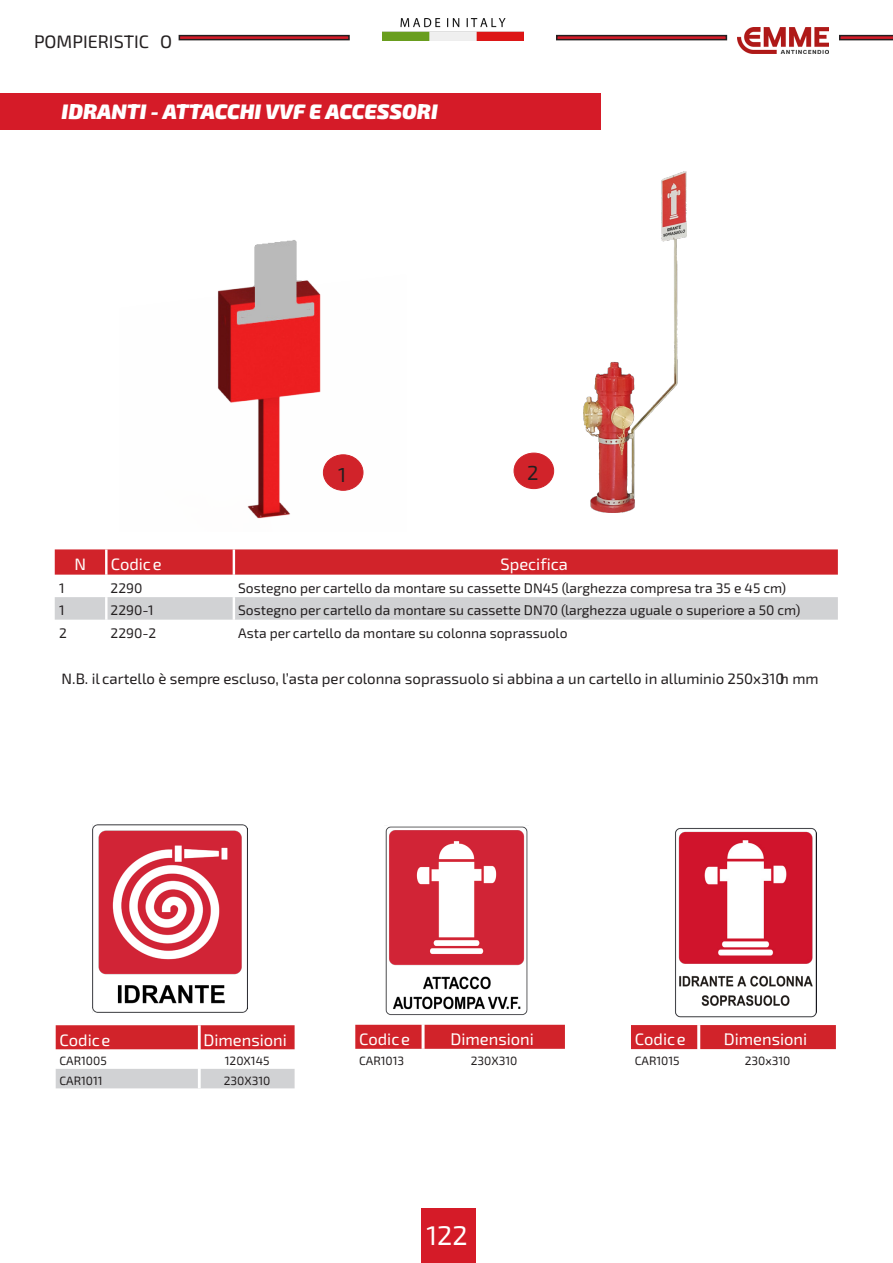
<style>
.page{position:relative;width:893px;height:1263px;background:#fff}
.page>*{position:absolute;margin:0;border:0;box-sizing:border-box;transform-origin:0 0}
.t1{font:27px "Exo 2";color:#fff}
.t2{font:italic 900 21px "Exo 2";color:#fff}
.t3{font:20.25px "Exo 2";color:#231f20}
.t4{font:18px "Exo 2";color:#231f20}
.t5{font:16.5px "Exo 2";color:#fffefc}
.t6{font:15px "Exo 2";color:#231f20}
.t7{font:13.8px "Exo 2";color:#231f20}
.t8{font:12px "Exo 2";color:#231f20}
</style>
<div class="page">
<div style="left:421px;top:1209px;width:54px;height:54px;background:#d51b28"></div>
<div style="left:179px;top:35px;width:171px;height:5px;border:2px solid #231f20"></div>
<div style="left:556px;top:35px;width:171px;height:5px;border:2px solid #231f20"></div>
<svg style="left:839px;top:35px;width:54px;height:5px"></svg>
<img style="left:382px;top:19px;width:142px;height:22px">
<img style="left:738px;top:27px;width:90px;height:27px">
<div style="left:0;top:94px;width:601px;height:36px;background:#d51b28"></div>
<hr style="left:892px;top:94px;width:1px;height:36px;background:#d51b28">
<svg style="left:55px;top:549px;width:783px;height:26px;background:#d22930"></svg>
<div style="left:55px;top:597px;width:783px;height:23px;background:#d1d2d4"></div>
<hr style="left:105px;top:549px;width:3px;height:26px;background:#fff">
<hr style="left:233px;top:549px;width:2px;height:26px;background:#fff">
<hr style="left:105px;top:597px;width:3px;height:23px;background:#fff">
<hr style="left:233px;top:597px;width:2px;height:23px;background:#fff">
<img style="left:217px;top:240px;width:147px;height:279px">
<img style="left:584px;top:171px;width:102px;height:341px">
<div style="left:323px;top:455px;width:40px;height:35px;background:#d1232a;border-radius:50%"></div>
<div style="left:323px;top:455px;width:40px;height:35px;border:1px solid #d1232a;border-radius:50%"></div>
<div style="left:514px;top:453px;width:40px;height:36px;background:#d1232a;border-radius:50%"></div>
<div style="left:514px;top:453px;width:40px;height:36px;border:1px solid #d1232a;border-radius:50%"></div>
<img style="left:92px;top:825px;width:156px;height:188px">
<div style="left:56px;top:1025px;width:239px;height:24px;background:#d1232a"></div>
<div style="left:56px;top:1069px;width:239px;height:19px;background:#d1d2d4"></div>
<hr style="left:198px;top:1025px;width:3px;height:24px;background:#fff">
<hr style="left:198px;top:1069px;width:3px;height:19px;background:#fff">
<div style="left:355px;top:1025px;width:210px;height:24px;background:#d1232a"></div>
<hr style="left:422px;top:1025px;width:3px;height:24px;background:#fff">
<div style="left:631px;top:1025px;width:205px;height:24px;background:#d1232a"></div>
<hr style="left:697px;top:1025px;width:3px;height:24px;background:#fff">
<img style="left:385px;top:826px;width:143px;height:190px">
<img style="left:675px;top:828px;width:141px;height:190px">
<h3 class="t4" style="left:34px;top:29px;width:140px">POMPIERISTIC O</h3>
<h2 class="t2" style="left:62px;top:97px;width:378px">IDRANTI - ATTACCHI VVF E ACCESSORI</h2>
<h3 class="t3" style="left:338px;top:461px;width:10px">1</h3>
<h3 class="t3" style="left:527px;top:459px;width:13px">2</h3>
<p class="t5" style="left:75px;top:553px;width:13px">N</p>
<p class="t5" style="left:111px;top:553px;width:53px">Codice</p>
<p class="t5" style="left:501px;top:553px;width:69px">Specifica</p>
<p class="t7" style="left:59px;top:578px;width:7px">1</p>
<p class="t7" style="left:111px;top:578px;width:33px">2290</p>
<p class="t7" style="left:238px;top:578px;width:549px">Sostegno per cartello da montare su cassette DN45 (larghezza compresa tra 35 e 45 cm)</p>
<p class="t7" style="left:59px;top:601px;width:7px">1</p>
<p class="t7" style="left:111px;top:601px;width:44px">2290-1</p>
<p class="t7" style="left:238px;top:601px;width:564px">Sostegno per cartello da montare su cassette DN70 (larghezza uguale o superiore a 50 cm)</p>
<p class="t7" style="left:59px;top:623px;width:9px">2</p>
<p class="t7" style="left:111px;top:623px;width:47px">2290-2</p>
<p class="t7" style="left:238px;top:623px;width:331px">Asta per cartello da montare su colonna soprassuolo</p>
<p class="t6" style="left:62px;top:668px;width:758px">N.B. il cartello è sempre escluso, l’asta per colonna soprassuolo si abbina a un cartello in alluminio 250x310h mm</p>
<p class="t5" style="left:59px;top:1028px;width:52px">Codice</p>
<p class="t5" style="left:203px;top:1028px;width:85px">Dimensioni</p>
<p class="t8" style="left:59px;top:1052px;width:49px">CAR1005</p>
<p class="t8" style="left:225px;top:1052px;width:46px">120X145</p>
<p class="t8" style="left:59px;top:1072px;width:45px">CAR1011</p>
<p class="t8" style="left:224px;top:1072px;width:48px">230X310</p>
<p class="t5" style="left:359px;top:1028px;width:53px">Codice</p>
<p class="t5" style="left:450px;top:1028px;width:85px">Dimensioni</p>
<p class="t8" style="left:359px;top:1052px;width:47px">CAR1013</p>
<p class="t8" style="left:471px;top:1052px;width:48px">230X310</p>
<h1 class="t1" style="left:427px;top:1216px;width:43px">122</h1>
<p class="t5" style="left:635px;top:1028px;width:53px">Codice</p>
<p class="t5" style="left:724px;top:1028px;width:85px">Dimensioni</p>
<p class="t8" style="left:635px;top:1052px;width:46px">CAR1015</p>
<p class="t8" style="left:745px;top:1052px;width:47px">230x310</p>
</div>
